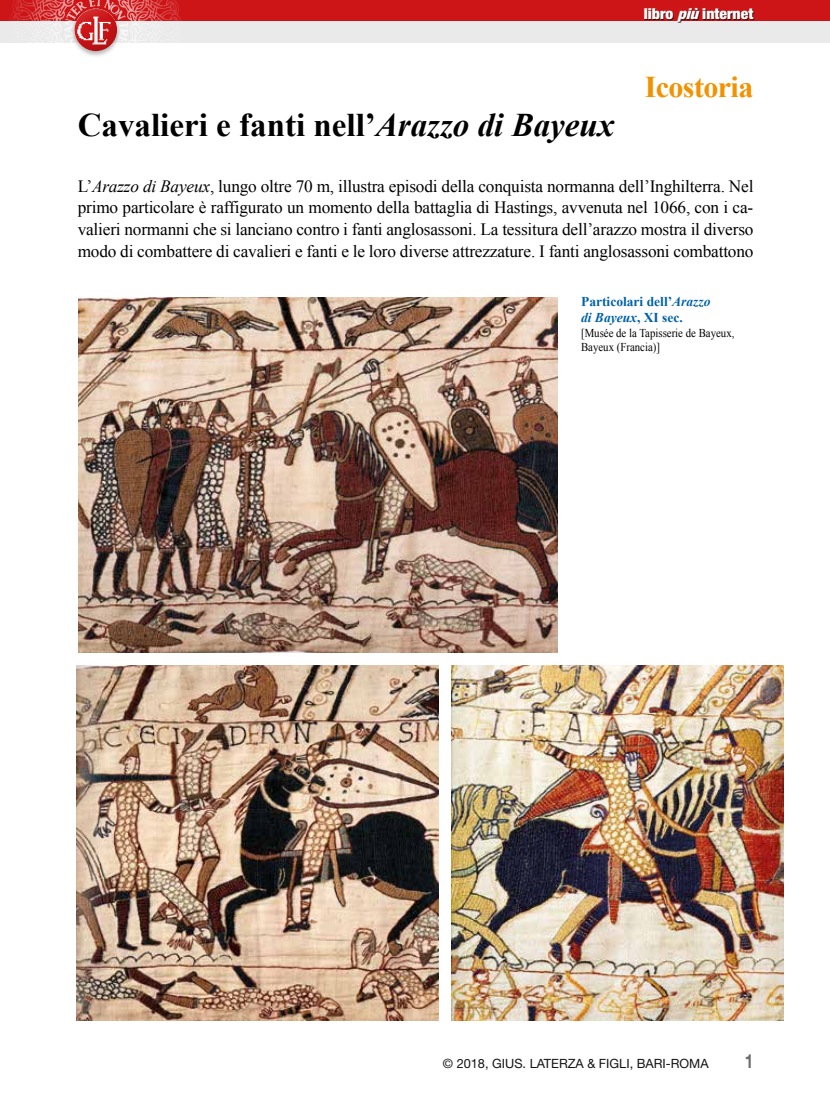
<style>
.page{position:relative;width:830px;height:1106px;background:#fff}
.page>*{position:absolute;margin:0;border:0;box-sizing:border-box;transform-origin:0 0}
.t1{font:700 33px "Times New Roman";color:#000}
.t2{font:700 30px "Times New Roman";letter-spacing:-.02em;color:#f39200}
.t3{font:700 19.5px "Helvetica Neue LT Std";color:#706f6f;scale:.8 1}
.t4{font:17.25px/21.8px "Times New Roman";letter-spacing:-.01em;color:#000;text-align:justify}
.t5{font:900 condensed 15px "Helvetica Neue LT Std";color:#fff;scale:1.05 1}
.t6{font:700 13.5px/16.2px "Times New Roman";color:#0061a7}
.t7{font:12.75px "Helvetica Neue LT Std";color:#141413}
.t8{font:12px/14.4px "Times New Roman";color:#000;scale:.9 1}
.s1{font-style:italic}
</style>
<div class="page">
<div style="left:0;top:0;width:829px;height:26px;background:#cd1517"></div>
<img style="left:10px;top:0;width:171px;height:21px">
<div style="left:0;top:21px;width:829px;height:22px;background:#eaeaea"></div>
<img style="left:54px;top:21px;width:87px;height:22px">
<div style="left:70px;top:6px;width:52px;height:52px;background:#000;opacity:.3"></div>
<div style="left:74px;top:7px;width:45px;height:47px;background:#000;opacity:.3"></div>
<div style="left:644px;top:9px;width:109px;height:14px;background:#000;opacity:.75"></div>
<img style="left:78px;top:297px;width:479px;height:355px">
<img style="left:77px;top:665px;width:361px;height:355px">
<img style="left:451px;top:665px;width:332px;height:355px">
<p class="t5" style="left:643px;top:5px;width:106px">libro <span class="s1">più</span>internet</p>
<h2 class="t2" style="left:644px;top:66px;width:110px">Icostoria</h2>
<h1 class="t1" style="left:78px;top:102px;width:538px">Cavalieri e fanti nell’<span class="s1">Arazzo di Bayeux</span></h1>
<p class="t4" style="left:78px;top:175px;width:677px">L’<span class="s1">Arazzo di Bayeux</span>, lungo oltre 70 m, illustra episodi della conquista normanna dell’Inghilterra. Nel primo particolare è raffigurato un momento della battaglia di Hastings, avvenuta nel 1066, con i ca&shy;valieri normanni che si lanciano contro i fanti anglosassoni. La tessitura dell’arazzo mostra il diverso modo di combattere di cavalieri e fanti e le loro diverse attrezzature. I fanti anglosassoni combattono</p>
<p class="t6" style="left:580px;top:293px;width:131px">Particolari dell’<span class="s1">Arazzo di Bayeux</span>, XI sec.</p>
<p class="t8" style="left:580px;top:325px;width:172px">[Musée de la Tapisserie de Bayeux,<br>Bayeux (Francia)]</p>
<p class="t7" style="left:442px;top:1055px;width:267px">© 2018, GIUS. LATERZA &amp; FIGLI, BARI-ROMA</p>
<p class="t3" style="left:744px;top:1048px;width:12px">1</p>
</div>
